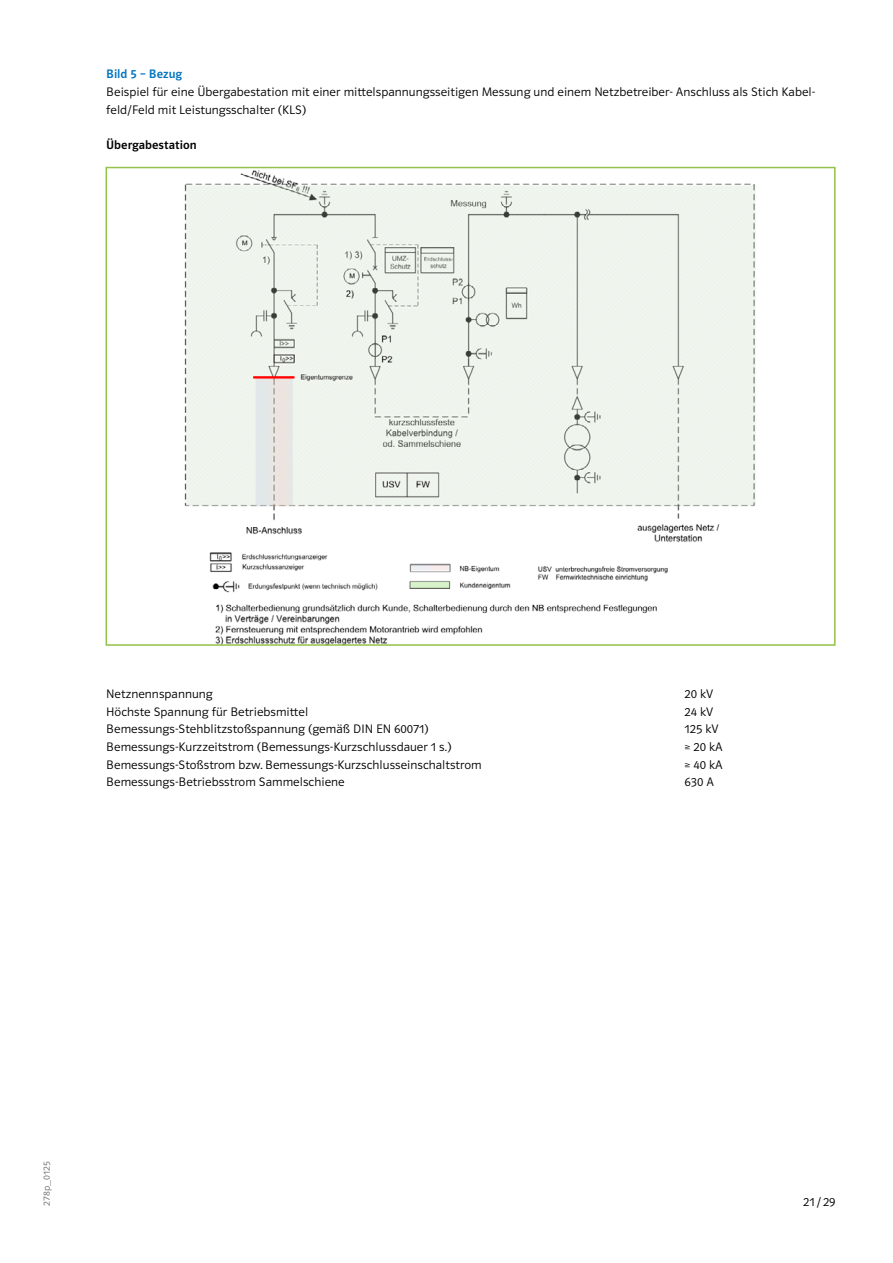
<style>
.page{position:relative;width:893px;height:1263px;background:#fff}
.page>*{position:absolute;margin:0;border:0;box-sizing:border-box;transform-origin:0 0}
.Fließtext_2{font:12.75px/17.7px "Polo 11 Neu Leicht";color:#000}
.Fließtext_2-2{font:12.75px "Polo 11 Neu Krftg";color:#000}
.Zwischenheadline_3{font:12.75px "Polo 11 Neu Krftg";color:#0074be}
.t1{font:9.75px "Polo 11 Neu Leicht";color:#6e6e6e}
</style>
<div class="page">
<img style="left:184px;top:170px;width:572px;height:473px">
<div style="left:106px;top:167px;width:730px;height:479px;border:2px solid #93c248"></div>
<p class="Zwischenheadline_3" style="left:106px;top:67px;width:77px">Bild 5 – Bezug</p>
<p class="Fließtext_2" style="left:106px;top:83px;width:710px">Beispiel für eine Übergabestation mit einer mittelspannungsseitigen Messung und einem Netzbetreiber- Anschluss als Stich Kabel&shy;feld/Feld mit Leistungsschalter (KLS)</p>
<p class="Fließtext_2-2" style="left:106px;top:138px;width:92px">Übergabestation</p>
<p class="Fließtext_2" style="left:106px;top:685px;width:108px">Netznennspannung</p>
<p class="Fließtext_2" style="left:685px;top:685px;width:30px">20 kV</p>
<p class="Fließtext_2" style="left:106px;top:702px;width:203px">Höchste Spannung für Betriebsmittel</p>
<p class="Fließtext_2" style="left:685px;top:702px;width:30px">24 kV</p>
<p class="Fließtext_2" style="left:106px;top:720px;width:324px">Bemessungs-Stehblitzstoßspannung (gemäß DIN EN 60071)</p>
<p class="Fließtext_2" style="left:685px;top:720px;width:35px">125 kV</p>
<p class="Fließtext_2" style="left:106px;top:738px;width:347px">Bemessungs-Kurzzeitstrom (Bemessungs-Kurzschlussdauer 1 s.)</p>
<p class="Fließtext_2" style="left:685px;top:738px;width:40px">≥ 20 kA</p>
<p class="Fließtext_2" style="left:106px;top:755px;width:377px">Bemessungs-Stoßstrom bzw. Bemessungs-Kurzschlusseinschaltstrom</p>
<p class="Fließtext_2" style="left:685px;top:755px;width:40px">≥ 40 kA</p>
<p class="Fließtext_2" style="left:106px;top:773px;width:240px">Bemessungs-Betriebsstrom Sammelschiene</p>
<p class="Fließtext_2" style="left:685px;top:773px;width:31px">630 A</p>
<p class="t1" style="left:41px;top:1205px;width:45px;rotate:-90deg">278p_0125</p>
<p class="Fließtext_2" style="left:803px;top:1192px;width:34px">21/29</p>
</div>
